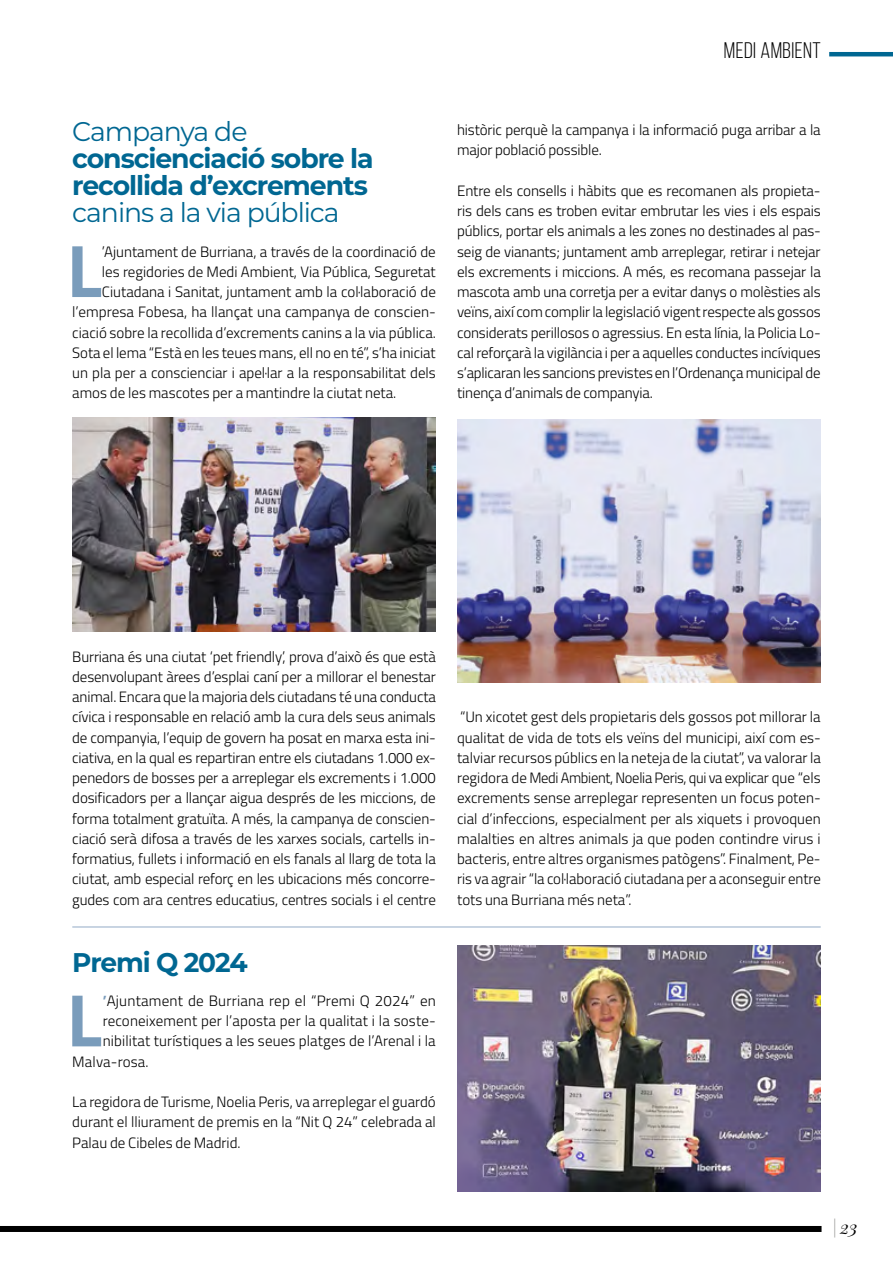
<style>
.page{position:relative;width:893px;height:1263px;background:#fff}
.page>*{position:absolute;margin:0;border:0;box-sizing:border-box;transform-origin:0 0}
.t1{font:700 74.55px "Titillium";color:#7a9cbb}
.t2{font:700 27px/27px "Montserrat";letter-spacing:-.04em;color:#006792}
.t3{font:27px "Montserrat";letter-spacing:-.04em;color:#006792}
.t4{font:22.5px "Bebas Neue";letter-spacing:.02em;color:#000}
.t5{font:italic 18px "Playfair Display";color:#000}
.t6{font:300 15px/20.2px "Titillium";color:#000;text-align:justify}
.s1{font-weight:700;color:#7a9cbb}
.s2{color:#9d9d9c}
</style>
<div class="page">
<div style="left:0;top:1226px;width:821px;height:6px;background:#000"></div>
<hr style="left:829px;top:52px;width:64px;height:4px;background:#006792">
<img style="left:458px;top:945px;width:363px;height:246px">
<img style="left:72px;top:417px;width:364px;height:214px">
<img style="left:457px;top:420px;width:364px;height:263px">
<hr style="left:72px;top:926px;width:749px;height:1px;background:#92abc6">
<h3 class="t4" style="left:724px;top:39px;width:98px">MEDI AMBIENT</h3>
<h2 class="t3" style="left:72px;top:113px;width:177px">Campanya de</h2>
<h2 class="t2" style="left:72px;top:143px;width:303px">conscienciació sobre la recollida d’excrements</h2>
<h2 class="t3" style="left:72px;top:194px;width:269px">canins a la via pública</h2>
<h1 class="t1" style="left:67px;top:214px;width:37px">L</h1>
<p class="t6" style="left:102px;top:240px;width:335px">’Ajuntament de Burriana, a través de la coordinació de</p>
<p class="t6" style="left:102px;top:261px;width:335px">les regidories de Medi Ambient, Via Pública, Seguretat</p>
<p class="t6" style="left:102px;top:281px;width:335px">Ciutadana i Sanitat, juntament amb la col·laboració de</p>
<p class="t6" style="left:72px;top:301px;width:365px">l’empresa Fobesa, ha llançat una campanya de conscien-</p>
<p class="t6" style="left:72px;top:321px;width:365px">ciació sobre la recollida d’excrements canins a la via pública.</p>
<p class="t6" style="left:72px;top:342px;width:365px">Sota el lema “Està en les teues mans, ell no en té”, s’ha iniciat</p>
<p class="t6" style="left:72px;top:362px;width:365px">un pla per a conscienciar i apel·lar a la responsabilitat dels</p>
<p class="t6" style="left:72px;top:382px;width:326px">amos de les mascotes per a mantindre la ciutat neta.</p>
<p class="t6" style="left:457px;top:119px;width:365px">històric perquè la campanya i la informació puga arribar a la major població possible.</p>
<p class="t6" style="left:457px;top:180px;width:365px">Entre els consells i hàbits que es recomanen als propieta&shy;ris dels cans es troben evitar embrutar les vies i els espais públics, portar els animals a les zones no destinades al pas&shy;seig de vianants; juntament amb arreplegar, retirar i netejar els excrements i miccions. A més, es recomana passejar la mascota amb una corretja per a evitar danys o molèsties als veïns, així com complir la legislació vigent respecte als gossos considerats perillosos o agressius. En esta línia, la Policia Lo&shy;cal reforçarà la vigilància i per a aquelles conductes incíviques s’aplicaran les sancions previstes en l’Ordenança municipal de tinença d’animals de companyia.</p>
<p class="t6" style="left:72px;top:645px;width:365px">Burriana és una ciutat ‘pet friendly’, prova d’això és que està desenvolupant àrees d’esplai caní per a millorar el benestar animal. Encara que la majoria dels ciutadans té una conducta cívica i responsable en relació amb la cura dels seus animals de companyia, l’equip de govern ha posat en marxa esta ini&shy;ciativa, en la qual es repartiran entre els ciutadans 1.000 ex&shy;penedors de bosses per a arreplegar els excrements i 1.000 dosificadors per a llançar aigua després de les miccions, de forma totalment gratuïta. A més, la campanya de conscien&shy;ciació serà difosa a través de les xarxes socials, cartells in&shy;formatius, fullets i informació en els fanals al llarg de tota la ciutat, amb especial reforç en les ubicacions més concorre&shy;gudes com ara centres educatius, centres socials i el centre</p>
<h2 class="t2" style="left:72px;top:947px;width:177px">Premi Q 2024</h2>
<h1 class="t1" style="left:67px;top:963px;width:37px">L</h1>
<p class="t6" style="left:103px;top:990px;width:335px"><span class="s1">’</span>Ajuntament de Burriana rep el “Premi Q 2024” en</p>
<p class="t6" style="left:103px;top:1010px;width:335px">reconeixement per l’aposta per la qualitat i la soste-</p>
<p class="t6" style="left:103px;top:1030px;width:335px">nibilitat turístiques a les seues platges de l’Arenal i la</p>
<p class="t6" style="left:72px;top:1050px;width:78px">Malva-rosa.</p>
<p class="t6" style="left:72px;top:1091px;width:365px">La regidora de Turisme, Noelia Peris, va arreplegar el guardó durant el lliurament de premis en la “Nit Q 24” celebrada al Palau de Cibeles de Madrid.</p>
<p class="t6" style="left:457px;top:706px;width:365px">“Un xicotet gest dels propietaris dels gossos pot millorar la qualitat de vida de tots els veïns del municipi, així com es&shy;talviar recursos públics en la neteja de la ciutat”, va valorar la regidora de Medi Ambient, Noelia Peris, qui va explicar que “els excrements sense arreplegar representen un focus poten&shy;cial d’infeccions, especialment per als xiquets i provoquen malalties en altres animals ja que poden contindre virus i bacteris, entre altres organismes patògens”. Finalment, Pe&shy;ris va agrair “la col·laboració ciutadana per a aconseguir entre tots una Burriana més neta”.</p>
<p class="t5" style="left:832px;top:1215px;width:27px"><span class="s2">|</span> 23</p>
</div>
